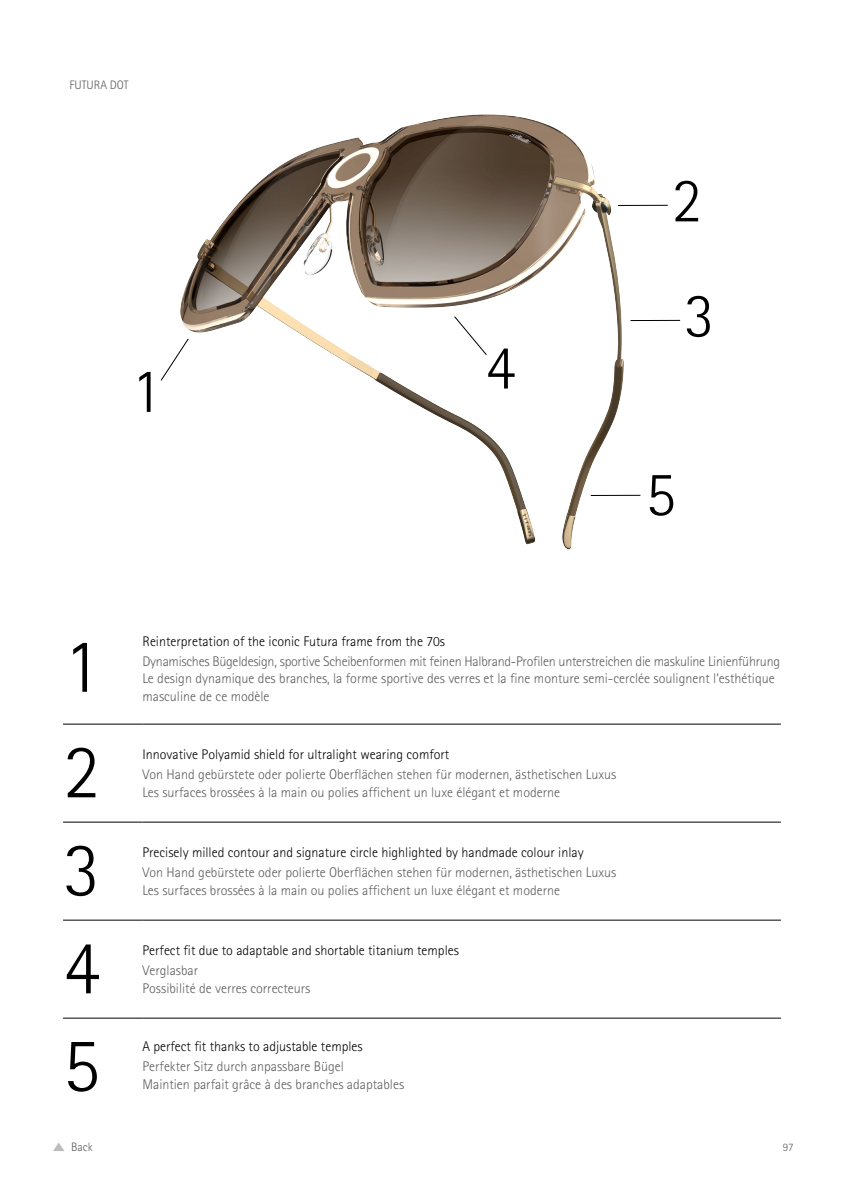
<style>
.page{position:relative;width:844px;height:1191px;background:#fff}
.page>*{position:absolute;margin:0;border:0;box-sizing:border-box;transform-origin:0 0}
.t1{font:300 77px "Rotis Sans Serif Pro";color:#000}
.t2{font:300 63px "Rotis Sans Serif Pro";color:#000}
.t3{font:300 14px/17.5px "Rotis Sans Serif Pro";color:#5d5d5d}
.t4{font:300 14px "Rotis Sans Serif Pro";color:#000}
.t5{font:300 14px/17.5px "Rotis Sans Serif Pro";letter-spacing:-.02em;color:#5d5d5d}
.t6{font:300 12.25px "Rotis Sans Serif Pro";color:#5d5d5d}
.t7{font:300 11.38px "Rotis Sans Serif Pro";color:#5d5d5d}
</style>
<div class="page">
<svg style="left:53px;top:1143px;width:11px;height:8px"></svg>
<img style="left:180px;top:114px;width:501px;height:436px">
<hr style="left:590px;top:495px;width:50px;height:1px;background:#000">
<hr style="left:63px;top:724px;width:79px;height:1px;background:#000">
<hr style="left:142px;top:724px;width:638px;height:1px;background:#000">
<hr style="left:63px;top:822px;width:79px;height:1px;background:#000">
<hr style="left:142px;top:822px;width:638px;height:1px;background:#000">
<hr style="left:63px;top:919px;width:79px;height:1px;background:#000">
<hr style="left:142px;top:919px;width:638px;height:1px;background:#000">
<hr style="left:63px;top:1017px;width:79px;height:1px;background:#000">
<hr style="left:142px;top:1017px;width:638px;height:1px;background:#000">
<hr style="left:630px;top:320px;width:50px;height:1px;background:#000">
<svg style="left:160px;top:338px;width:29px;height:43px"></svg>
<svg style="left:453px;top:315px;width:34px;height:41px"></svg>
<hr style="left:618px;top:205px;width:49px;height:1px;background:#000">
<p class="t6" style="left:69px;top:78px;width:60px">FUTURA DOT</p>
<h2 class="t2" style="left:131px;top:354px;width:32px">1</h2>
<h2 class="t2" style="left:485px;top:331px;width:32px">4</h2>
<h2 class="t2" style="left:671px;top:164px;width:32px">2</h2>
<h2 class="t2" style="left:684px;top:279px;width:32px">3</h2>
<h2 class="t2" style="left:645px;top:458px;width:32px">5</h2>
<h1 class="t1" style="left:63px;top:621px;width:39px">1</h1>
<p class="t4" style="left:142px;top:633px;width:304px">Reinterpretation of the iconic Futura frame from the 70s</p>
<p class="t5" style="left:142px;top:652px;width:639px">Dynamisches Bügeldesign, sportive Scheibenformen mit feinen Halbrand-Profilen unterstreichen die maskuline Linienführung<br>Le design dynamique des branches, la forme sportive des verres et la fine monture semi-cerclée soulignent l’esthétique masculine de ce modèle</p>
<h1 class="t1" style="left:63px;top:727px;width:39px">2</h1>
<p class="t4" style="left:142px;top:746px;width:308px">Innovative Polyamid shield for ultralight wearing comfort</p>
<p class="t3" style="left:142px;top:766px;width:475px">Von Hand gebürstete oder polierte Oberflächen stehen für modernen, ästhetischen Luxus<br>Les surfaces brossées à la main ou polies affichent un luxe élégant et moderne</p>
<h1 class="t1" style="left:63px;top:825px;width:39px">3</h1>
<p class="t4" style="left:142px;top:844px;width:442px">Precisely milled contour and signature circle highlighted by handmade colour inlay</p>
<p class="t3" style="left:142px;top:864px;width:475px">Von Hand gebürstete oder polierte Oberflächen stehen für modernen, ästhetischen Luxus<br>Les surfaces brossées à la main ou polies affichent un luxe élégant et moderne</p>
<h1 class="t1" style="left:63px;top:923px;width:39px">4</h1>
<p class="t4" style="left:142px;top:942px;width:318px">Perfect fit due to adaptable and shortable titanium temples</p>
<p class="t3" style="left:142px;top:962px;width:169px">Verglasbar<br>Possibilité de verres correcteurs</p>
<h1 class="t1" style="left:63px;top:1020px;width:39px">5</h1>
<p class="t4" style="left:142px;top:1038px;width:222px">A perfect fit thanks to adjustable temples</p>
<p class="t3" style="left:142px;top:1058px;width:263px">Perfekter Sitz durch anpassbare Bügel<br>Maintien parfait grâce à des branches adaptables</p>
<p class="t6" style="left:71px;top:1139px;width:23px">Back</p>
<p class="t7" style="left:782px;top:1140px;width:12px">97</p>
</div>
